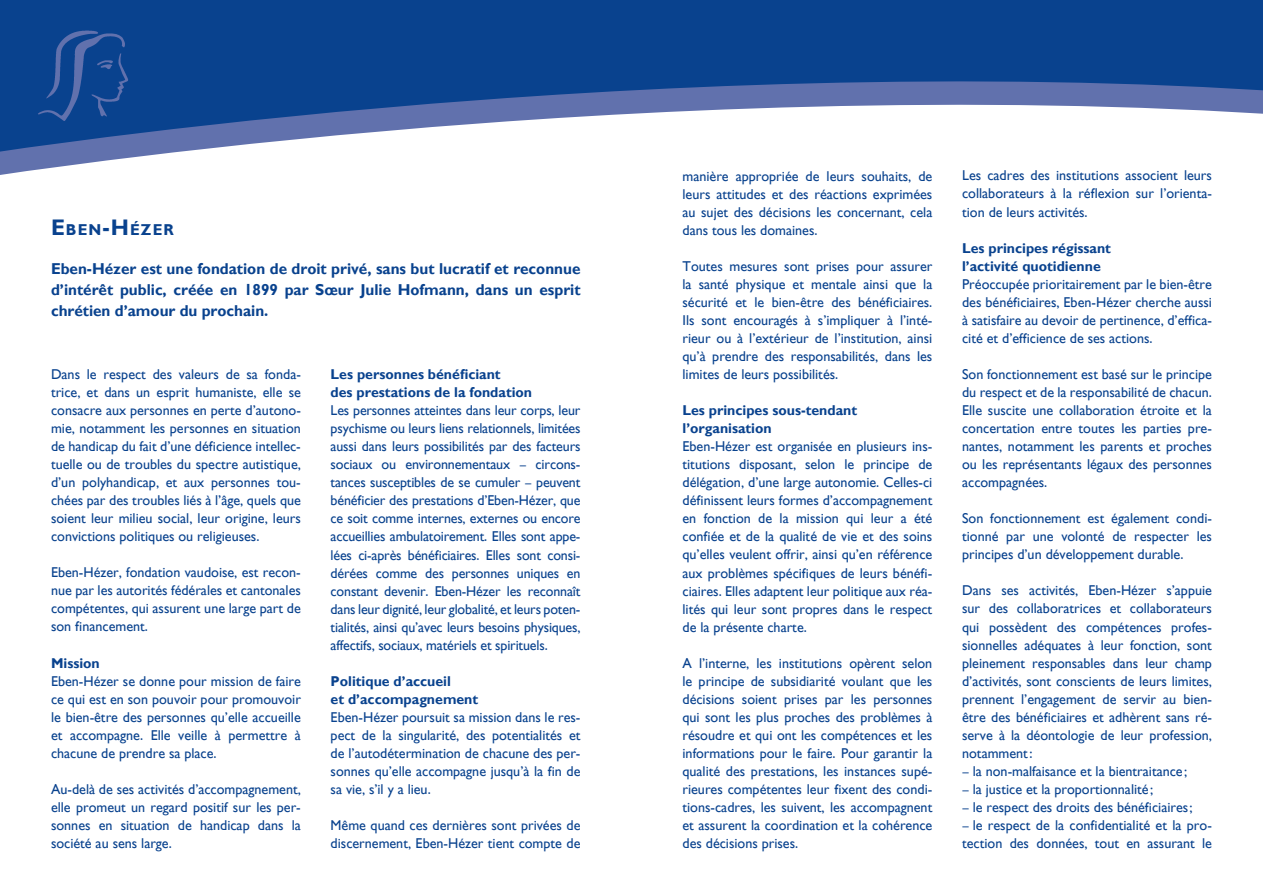
<style>
.page{position:relative;width:1263px;height:893px;background:#fff}
.page>*{position:absolute;margin:0;border:0;box-sizing:border-box;transform-origin:0 0}
.t1{font:700 15.75px/21px "Gill Sans";color:#09428e;text-align:justify}
.t2{font:700 15.75px "Gill Sans";color:#09428e}
.t3{font:14.25px/18px "Gill Sans";color:#09428e;text-align:justify}
.t4{font:700 14.25px/18px "Gill Sans";color:#09428e}
.s1{font-size:22.5px}
</style>
<div class="page">
<div style="left:0;top:0;width:1263px;height:47px;background:#09428e"></div>
<div style="left:0;top:47px;width:1263px;height:23px;background:#09428e"></div>
<svg style="left:0;top:70px;width:1263px;height:105px"></svg>
<img style="left:34px;top:23px;width:173px;height:101px">
<p class="t2" style="left:51px;top:220px;width:124px"><span class="s1">E</span>BEN<span class="s1">-H</span>ÉZER</p>
<p class="t1" style="left:51px;top:258px;width:531px">Eben-Hézer est une fondation de droit privé, sans but lucratif et reconnue d’intérêt public, créée en 1899 par Sœur Julie Hofmann, dans un esprit chrétien d’amour du prochain.</p>
<p class="t3" style="left:51px;top:365px;width:251px">Dans le respect des valeurs de sa fonda&shy;trice, et dans un esprit humaniste, elle se consacre aux personnes en perte d’autono&shy;mie, notamment les personnes en situation de handicap du fait d’une déficience intellec&shy;tuelle ou de troubles du spectre autistique, d’un polyhandicap, et aux personnes tou&shy;chées par des troubles liés à l’âge, quels que soient leur milieu social, leur origine, leurs convictions politiques ou religieuses.</p>
<p class="t3" style="left:51px;top:564px;width:251px">Eben-Hézer, fondation vaudoise, est recon&shy;nue par les autorités fédérales et cantonales compétentes, qui assurent une large part de son financement.</p>
<p class="t4" style="left:51px;top:654px;width:50px">Mission</p>
<p class="t3" style="left:51px;top:672px;width:251px">Eben-Hézer se donne pour mission de faire ce qui est en son pouvoir pour promouvoir le bien-être des personnes qu’elle accueille et accompagne. Elle veille à permettre à chacune de prendre sa place.</p>
<p class="t3" style="left:51px;top:780px;width:251px">Au-delà de ses activités d’accompagnement, elle promeut un regard positif sur les per&shy;sonnes en situation de handicap dans la société au sens large.</p>
<p class="t4" style="left:331px;top:365px;width:203px">Les personnes bénéficiant<br>des prestations de la fondation</p>
<p class="t3" style="left:331px;top:401px;width:251px">Les personnes atteintes dans leur corps, leur psychisme ou leurs liens relationnels, limitées aussi dans leurs possibilités par des facteurs sociaux ou environnementaux – circons&shy;tances susceptibles de se cumuler – peuvent bénéficier des prestations d’Eben-Hézer, que ce soit comme internes, externes ou encore accueillies ambulatoirement. Elles sont appe&shy;lées ci-après bénéficiaires. Elles sont consi&shy;dérées comme des personnes uniques en constant devenir. Eben-Hézer les reconnaît dans leur dignité, leur globalité, et leurs poten&shy;tialités, ainsi qu’avec leurs besoins physiques, affectifs, sociaux, matériels et spirituels.</p>
<p class="t4" style="left:331px;top:672px;width:149px">Politique d’accueil<br>et d’accompagnement</p>
<p class="t3" style="left:331px;top:708px;width:251px">Eben-Hézer poursuit sa mission dans le res&shy;pect de la singularité, des potentialités et de l’autodétermination de chacune des per&shy;sonnes qu’elle accompagne jusqu’à la fin de sa vie, s’il y a lieu.</p>
<p class="t3" style="left:331px;top:816px;width:251px">Même quand ces dernières sont privées de discernement, Eben-Hézer tient compte de</p>
<p class="t3" style="left:682px;top:167px;width:251px">manière appropriée de leurs souhaits, de leurs attitudes et des réactions exprimées au sujet des décisions les concernant, cela dans tous les domaines.</p>
<p class="t3" style="left:682px;top:257px;width:251px">Toutes mesures sont prises pour assurer la santé physique et mentale ainsi que la sécurité et le bien-être des bénéficiaires.<br>Ils sont encouragés à s’impliquer à l’inté&shy;rieur ou à l’extérieur de l’institution, ainsi qu’à prendre des responsabilités, dans les limites de leurs possibilités.</p>
<p class="t4" style="left:682px;top:401px;width:176px">Les principes sous-tendant l’organisation</p>
<p class="t3" style="left:682px;top:437px;width:251px">Eben-Hézer est organisée en plusieurs ins&shy;titutions disposant, selon le principe de délégation, d’une large autonomie. Celles-ci définissent leurs formes d’accompagnement en fonction de la mission qui leur a été confiée et de la qualité de vie et des soins qu’elles veulent offrir, ainsi qu’en référence aux problèmes spécifiques de leurs bénéfi&shy;ciaires. Elles adaptent leur politique aux réa&shy;lités qui leur sont propres dans le respect de la présente charte.</p>
<p class="t3" style="left:682px;top:654px;width:251px">A l’interne, les institutions opèrent selon le principe de subsidiarité voulant que les décisions soient prises par les personnes qui sont les plus proches des problèmes à résoudre et qui ont les compétences et les informations pour le faire. Pour garantir la qualité des prestations, les instances supé&shy;rieures compétentes leur fixent des condi&shy;tions-cadres, les suivent, les accompagnent et assurent la coordination et la cohérence des décisions prises.</p>
<p class="t3" style="left:962px;top:167px;width:251px">Les cadres des institutions associent leurs collaborateurs à la réflexion sur l’orienta&shy;tion de leurs activités.</p>
<p class="t4" style="left:962px;top:239px;width:150px">Les principes régissant l’activité quotidienne</p>
<p class="t3" style="left:962px;top:275px;width:251px">Préoccupée prioritairement par le bien-être des bénéficiaires, Eben-Hézer cherche aussi à satisfaire au devoir de pertinence, d’effica&shy;cité et d’efficience de ses actions.</p>
<p class="t3" style="left:962px;top:365px;width:251px">Son fonctionnement est basé sur le principe du respect et de la responsabilité de chacun.<br>Elle suscite une collaboration étroite et la concertation entre toutes les parties pre&shy;nantes, notamment les parents et proches ou les représentants légaux des personnes accompagnées.</p>
<p class="t3" style="left:962px;top:509px;width:251px">Son fonctionnement est également condi&shy;tionné par une volonté de respecter les principes d’un développement durable.</p>
<p class="t3" style="left:962px;top:582px;width:251px">Dans ses activités, Eben-Hézer s’appuie sur des collaboratrices et collaborateurs qui possèdent des compétences profes&shy;sionnelles adéquates à leur fonction, sont pleinement responsables dans leur champ d’activités, sont conscients de leurs limites, prennent l’engagement de servir au bien&shy;être des bénéficiaires et adhèrent sans ré&shy;serve à la déontologie de leur profession, notamment:</p>
<p class="t3" style="left:962px;top:762px;width:227px">– la non-malfaisance et la bientraitance;</p>
<p class="t3" style="left:962px;top:780px;width:192px">– la justice et la proportionnalité;</p>
<p class="t3" style="left:962px;top:798px;width:232px">– le respect des droits des bénéficiaires;</p>
<p class="t3" style="left:962px;top:816px;width:251px">– le respect de la confidentialité et la pro&shy;tection des données, tout en assurant le</p>
</div>
